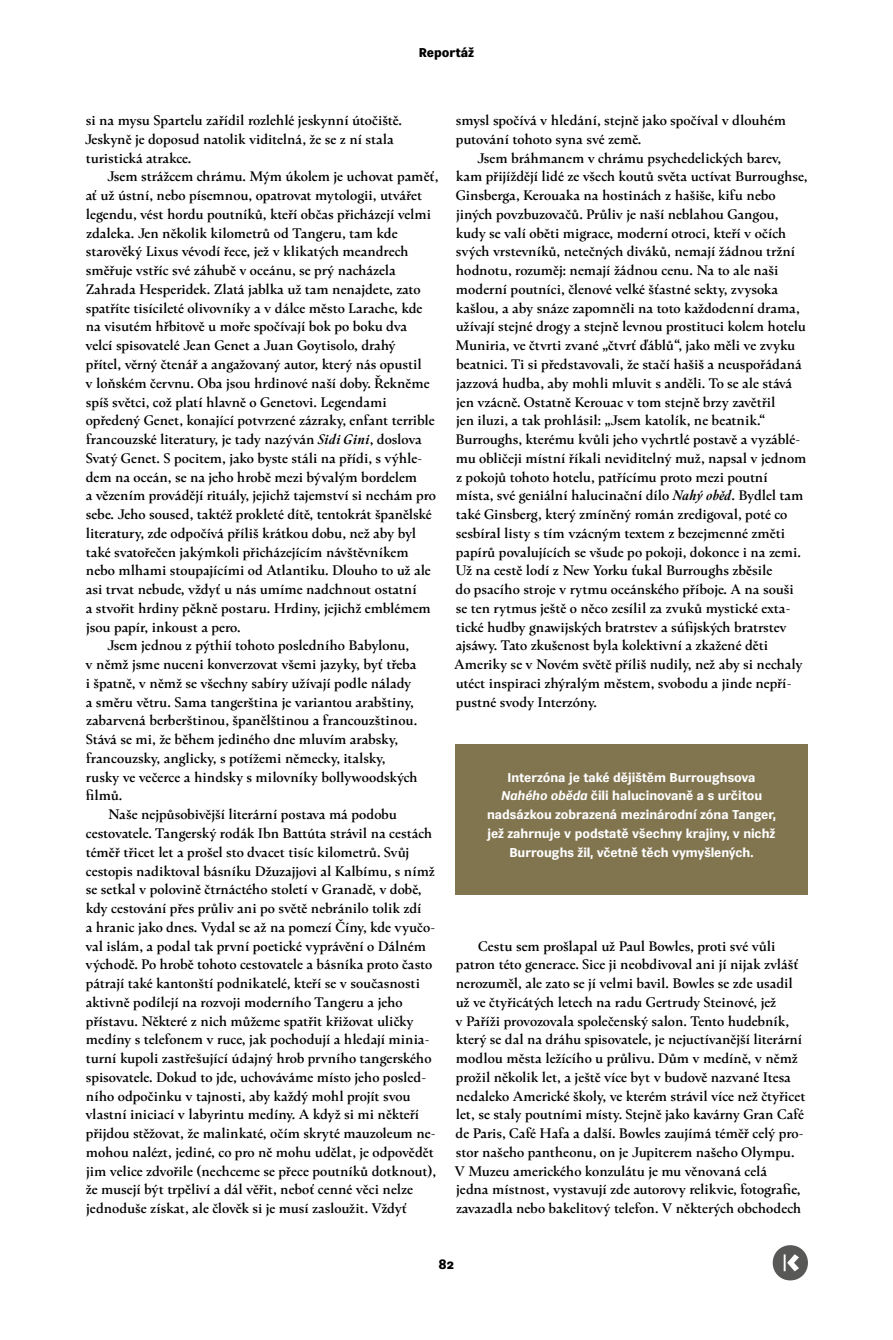
<style>
.page{position:relative;width:893px;height:1340px;background:#fff}
.page>*{position:absolute;margin:0;border:0;box-sizing:border-box;transform-origin:0 0}
.Text_článku_se_zaráž{font:500 15px/18.8px "Kunda Book Premium";letter-spacing:-.01em;color:#000}
.boxik{font:700 12.75px/18.8px "Vegan Sans Premium";color:#fff;text-align:center}
.t1{font:900 12.75px "Vegan Sans Premium";color:#000}
.t2{font:700 12.75px "Vegan MBL";color:#000}
.s1{font-weight:600;font-style:italic}
.s2{font-style:italic}
</style>
<div class="page">
<div style="left:455px;top:744px;width:353px;height:150px;background:#817550"></div>
<svg style="left:773px;top:1245px;width:35px;height:35px"></svg>
<p class="t1" style="left:419px;top:45px;width:57px">Reportáž</p>
<p class="Text_článku_se_zaráž" style="left:85px;top:111px;width:319px">si na mysu Spartelu zařídil rozlehlé jeskynní útočiště.<br>Jeskyně je doposud natolik viditelná, že se z ní stala turistická atrakce.</p>
<p class="Text_článku_se_zaráž" style="left:86px;top:167px;width:354px;text-indent:22px">Jsem strážcem chrámu. Mým úkolem je uchovat paměť, ať už ústní, nebo písemnou, opatrovat mytologii, utvářet legendu, vést hordu poutníků, kteří občas přicházejí velmi zdaleka. Jen několik kilometrů od Tangeru, tam kde starověký Lixus vévodí řece, jež v klikatých meandrech směřuje vstříc své záhubě v oceánu, se prý nacházela Zahrada Hesperidek. Zlatá jablka už tam nenajdete, zato spatříte tisícileté olivovníky a v dálce město Larache, kde na visutém hřbitově u moře spočívají bok po boku dva<br>velcí spisovatelé Jean Genet a Juan Goytisolo, drahý<br>přítel, věrný čtenář a angažovaný autor, který nás opustil<br>v loňském červnu. Oba jsou hrdinové naší doby. Řekněme spíš světci, což platí hlavně o Genetovi. Legendami opředený Genet, konající potvrzené zázraky, enfant terrible francouzské literatury, je tady nazýván <span class="s1">Sidi Gini</span>, doslova Svatý Genet. S pocitem, jako byste stáli na přídi, s výhle‑ dem na oceán, se na jeho hrobě mezi bývalým bordelem<br>a vězením provádějí rituály, jejichž tajemství si nechám pro sebe. Jeho soused, taktéž prokleté dítě, tentokrát španělské literatury, zde odpočívá příliš krátkou dobu, než aby byl také svatořečen jakýmkoli přicházejícím návštěvníkem nebo mlhami stoupajícími od Atlantiku. Dlouho to už ale asi trvat nebude, vždyť u nás umíme nadchnout ostatní<br>a stvořit hrdiny pěkně postaru. Hrdiny, jejichž emblémem jsou papír, inkoust a pero.</p>
<p class="Text_článku_se_zaráž" style="left:86px;top:636px;width:334px;text-indent:22px">Jsem jednou z pýthií tohoto posledního Babylonu, v němž jsme nuceni konverzovat všemi jazyky, byť třeba i špatně, v němž se všechny sabíry užívají podle nálady a směru větru. Sama tangerština je variantou arabštiny, zabarvená berberštinou, španělštinou a francouzštinou.<br>Stává se mi, že během jediného dne mluvím arabsky, francouzsky, anglicky, s potížemi německy, italsky, rusky ve večerce a hindsky s milovníky bollywoodských filmů.</p>
<p class="Text_článku_se_zaráž" style="left:86px;top:805px;width:352px;text-indent:22px">Naše nejpůsobivější literární postava má podobu cestovatele. Tangerský rodák Ibn Battúta strávil na cestách téměř třicet let a prošel sto dvacet tisíc kilometrů. Svůj cestopis nadiktoval básníku Džuzajjovi al Kalbímu, s nímž se setkal v polovině čtrnáctého století v Granadě, v době, kdy cestování přes průliv ani po světě nebránilo tolik zdí<br>a hranic jako dnes. Vydal se až na pomezí Číny, kde vyučo‑ val islám, a podal tak první poetické vyprávění o Dálném východě. Po hrobě tohoto cestovatele a básníka proto často pátrají také kantonští podnikatelé, kteří se v současnosti aktivně podílejí na rozvoji moderního Tangeru a jeho přístavu. Některé z nich můžeme spatřit křižovat uličky medíny s telefonem v ruce, jak pochodují a hledají minia‑ turní kupoli zastřešující údajný hrob prvního tangerského spisovatele. Dokud to jde, uchováváme místo jeho posled‑ ního odpočinku v tajnosti, aby každý mohl projít svou vlastní iniciací v labyrintu medíny. A když si mi někteří přijdou stěžovat, že malinkaté, očím skryté mauzoleum ne‑ mohou nalézt, jediné, co pro ně mohu udělat, je odpovědět jim velice zdvořile (nechceme se přece poutníků dotknout), že musejí být trpěliví a dál věřit, neboť cenné věci nelze jednoduše získat, ale člověk si je musí zasloužit. Vždyť</p>
<p class="Text_článku_se_zaráž" style="left:456px;top:111px;width:332px">smysl spočívá v hledání, stejně jako spočíval v dlouhém putování tohoto syna své země.</p>
<p class="Text_článku_se_zaráž" style="left:454px;top:148px;width:355px;text-indent:23px">Jsem bráhmanem v chrámu psychedelických barev, kam přijíždějí lidé ze všech koutů světa uctívat Burroughse, Ginsberga, Kerouaka na hostinách z hašiše, kifu nebo jiných povzbuzovačů. Průliv je naší neblahou Gangou, kudy se valí oběti migrace, moderní otroci, kteří v očích svých vrstevníků, netečných diváků, nemají žádnou tržní hodnotu, rozuměj: nemají žádnou cenu. Na to ale naši moderní poutníci, členové velké šťastné sekty, zvysoka kašlou, a aby snáze zapomněli na toto každodenní drama, užívají stejné drogy a stejně levnou prostituci kolem hotelu Muniria, ve čtvrti zvané „čtvrť ďáblů“, jako měli ve zvyku beatnici. Ti si představovali, že stačí hašiš a neuspořádaná jazzová hudba, aby mohli mluvit s anděli. To se ale stává jen vzácně. Ostatně Kerouac v tom stejně brzy zavětřil<br>jen iluzi, a tak prohlásil: „Jsem katolík, ne beatnik.“ Burroughs, kterému kvůli jeho vychrtlé postavě a vyzáblé‑ mu obličeji místní říkali neviditelný muž, napsal v jednom z pokojů tohoto hotelu, patřícímu proto mezi poutní<br>místa, své geniální halucinační dílo <span class="s1">Nahý oběd</span>. Bydlel tam také Ginsberg, který zmíněný román zredigoval, poté co sesbíral listy s tím vzácným textem z bezejmenné změti papírů povalujících se všude po pokoji, dokonce i na zemi.<br>Už na cestě lodí z New Yorku ťukal Burroughs zběsile<br>do psacího stroje v rytmu oceánského příboje. A na souši se ten rytmus ještě o něco zesílil za zvuků mystické exta‑ tické hudby gnawijských bratrstev a súfijských bratrstev ajsáwy. Tato zkušenost byla kolektivní a zkažené děti Ameriky se v Novém světě příliš nudily, než aby si nechaly utéct inspiraci zhýralým městem, svobodu a jinde nepří‑ pustné svody Interzóny.</p>
<p class="boxik" style="left:487px;top:768px;width:290px">Interzóna je také dějištěm Burroughsova <span class="s2">Nahého oběda</span> čili halucinovaně a s určitou nadsázkou zobrazená mezinárodní zóna Tanger, jež zahrnuje v podstatě všechny krajiny, v nichž Burroughs žil, včetně těch vymyšlených.</p>
<p class="Text_článku_se_zaráž" style="left:454px;top:936px;width:353px;text-indent:24px">Cestu sem prošlapal už Paul Bowles, proti své vůli patron této generace. Sice ji neobdivoval ani jí nijak zvlášť nerozuměl, ale zato se jí velmi bavil. Bowles se zde usadil už ve čtyřicátých letech na radu Gertrudy Steinové, jež<br>v Paříži provozovala společenský salon. Tento hudebník, který se dal na dráhu spisovatele, je nejuctívanější literární modlou města ležícího u průlivu. Dům v medíně, v němž prožil několik let, a ještě více byt v budově nazvané Itesa nedaleko Americké školy, ve kterém strávil více než čtyřicet let, se staly poutními místy. Stejně jako kavárny Gran Café de Paris, Café Hafa a další. Bowles zaujímá téměř celý pro‑ stor našeho pantheonu, on je Jupiterem našeho Olympu.<br>V Muzeu amerického konzulátu je mu věnovaná celá<br>jedna místnost, vystavují zde autorovy relikvie, fotografie, zavazadla nebo bakelitový telefon. V některých obchodech</p>
<p class="t2" style="left:439px;top:1256px;width:17px">82</p>
</div>
